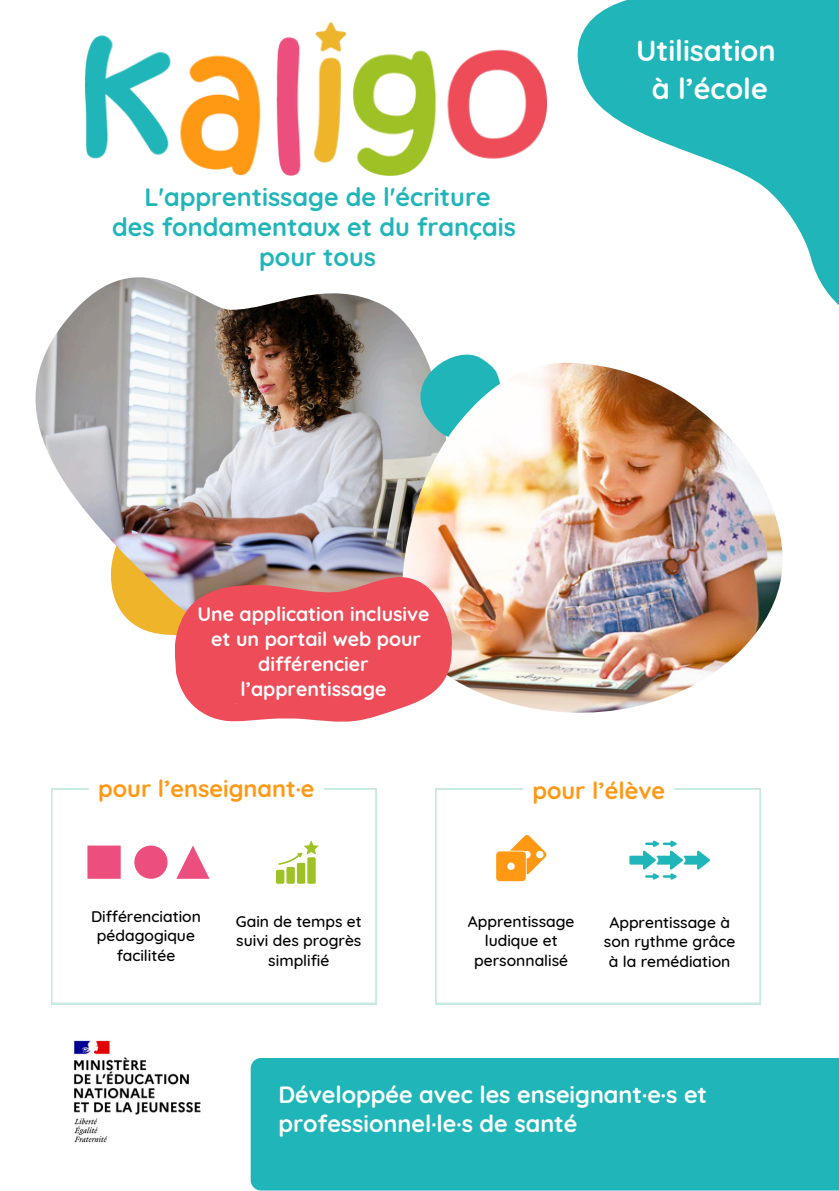
<style>
.page{position:relative;width:839px;height:1191px;background:#fff}
.page>*{position:absolute;margin:0;border:0;box-sizing:border-box;transform-origin:0 0}
.t1{font:700 29px/37.6px "Quicksand";color:#fff;text-align:center}
.t2{font:700 25.2px/30px "Quicksand";color:#20b6b9;text-align:center}
.t3{font:700 23.4px/29.4px "Quicksand";color:#fff}
.t4{font:700 23.4px "Quicksand";color:#ff9812}
.t5{font:700 19.6px/25px "Quicksand";color:#fff;text-align:center}
.t6{font:500 15.6px/19.6px "Quicksand";color:#000;text-align:center}
</style>
<div class="page">
<div style="left:251px;top:1058px;width:587px;height:133px;background:#20b6b9"></div>
<img style="left:36px;top:277px;width:383px;height:358px">
<img style="left:74px;top:1040px;width:127px;height:103px">
<svg style="left:402px;top:343px;width:86px;height:20px"></svg>
<img style="left:402px;top:363px;width:380px;height:350px">
<svg style="left:435px;top:788px;width:325px;height:216px"></svg>
<svg style="left:496px;top:835px;width:50px;height:46px"></svg>
<svg style="left:629px;top:840px;width:81px;height:39px"></svg>
<svg style="left:51px;top:788px;width:325px;height:216px"></svg>
<div style="left:276px;top:870px;width:8px;height:14px;background:#9ec225;border-radius:2px"></div>
<div style="left:286px;top:867px;width:9px;height:17px;background:#9ec225;border-radius:2px"></div>
<div style="left:297px;top:863px;width:8px;height:21px;background:#9ec225;border-radius:2px"></div>
<div style="left:307px;top:857px;width:9px;height:27px;background:#9ec225;border-radius:2px"></div>
<svg style="left:278px;top:841px;width:40px;height:24px"></svg>
<svg style="left:87px;top:846px;width:122px;height:33px"></svg>
<div style="left:89px;top:769px;width:235px;height:39px;background:#fff;border-radius:10px"></div>
<svg style="left:172px;top:574px;width:283px;height:148px"></svg>
<svg style="left:174px;top:582px;width:237px;height:131px;background:#ea555e"></svg>
<div style="left:523px;top:771px;width:151px;height:38px;background:#fff;border-radius:10px"></div>
<svg style="left:577px;top:0;width:261px;height:305px;fill:#20b6b9"></svg>
<img style="left:86px;top:22px;width:460px;height:153px">
<p class="t2" style="left:112px;top:182px;width:405px">L'apprentissage de l'écriture<br>des fondamentaux et du français pour tous</p>
<p class="t1" style="left:636px;top:32px;width:141px">Utilisation à l’école</p>
<h2 class="t5" style="left:197px;top:601px;width:234px">Une application inclusive et un portail web pour différencier l’apprentissage</h2>
<h2 class="t4" style="left:98px;top:774px;width:218px">pour l’enseignant·e</h2>
<h3 class="t4" style="left:532px;top:775px;width:134px">pour l’élève</h3>
<p class="t6" style="left:91px;top:906px;width:111px">Différenciation pédagogique facilitée</p>
<p class="t6" style="left:236px;top:911px;width:127px">Gain de temps et suivi des progrès simplifié</p>
<p class="t6" style="left:468px;top:911px;width:108px">Apprentissage ludique et personnalisé</p>
<p class="t6" style="left:604px;top:912px;width:133px">Apprentissage à son rythme grâce à la remédiation</p>
<p class="t3" style="left:278px;top:1080px;width:430px">Développée avec les enseignant·e·s et professionnel·le·s de santé</p>
</div>
